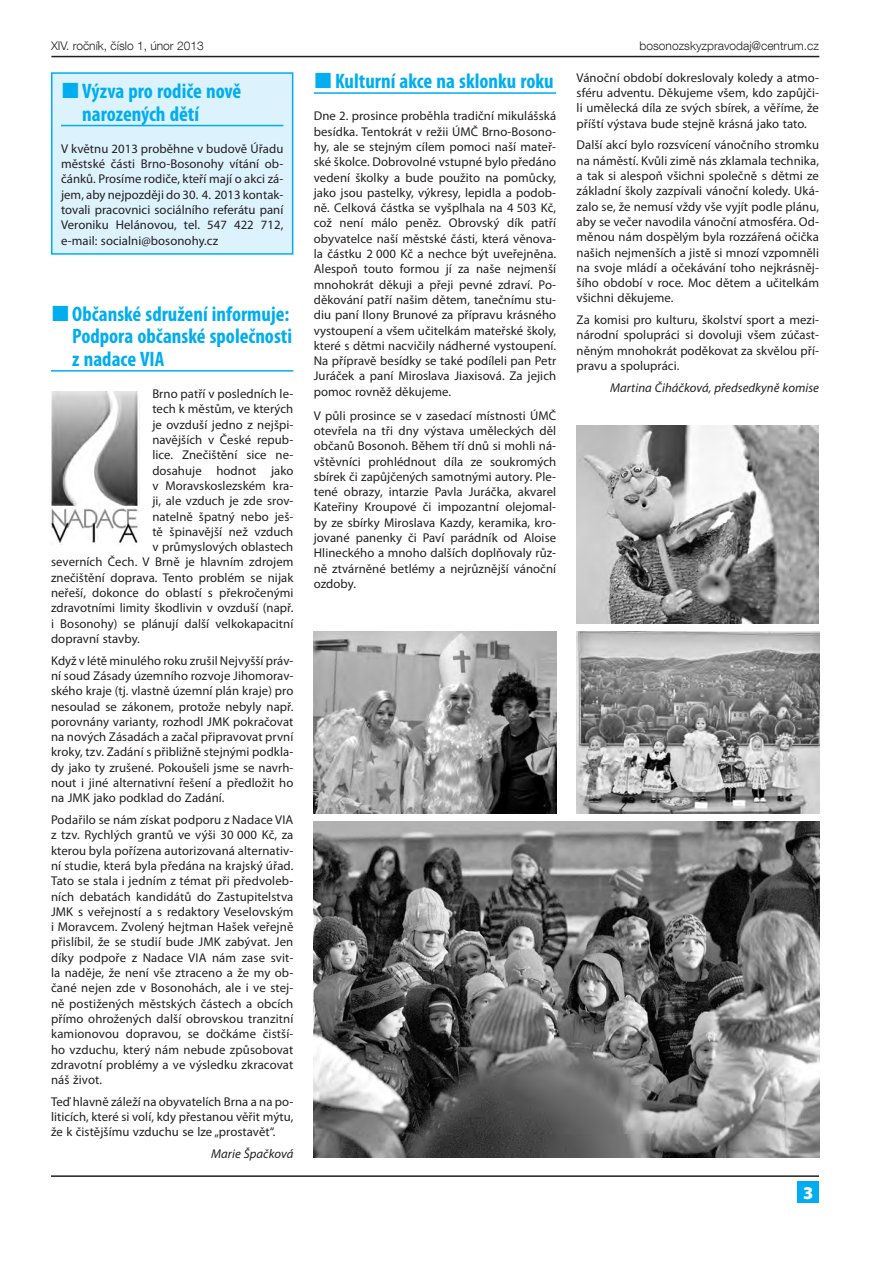
<style>
.page{position:relative;width:893px;height:1263px;background:#fff}
.page>*{position:absolute;margin:0;border:0;box-sizing:border-box;transform-origin:0 0}
.t1{font:700 condensed 21px/22.5px "Myriad Pro";color:#00aeef}
.t2{font:900 18px "Myriad Pro";color:#fff}
.text{font:12.75px/15.3px "Myriad Pro";letter-spacing:.005em;color:#231f20;text-align:justify}
.text-2{font:italic 12.75px "Myriad Pro";letter-spacing:.005em;color:#231f20}
.t3{font:300 12px "Helvetica Neue LT Com";color:#231f20}
</style>
<div class="page">
<hr style="left:51px;top:56px;width:768px;height:1px;background:#231f20">
<hr style="left:51px;top:1175px;width:768px;height:2px;background:#231f20">
<div style="left:798px;top:1181px;width:21px;height:21px;background:#00aeef"></div>
<div style="left:52px;top:73px;width:241px;height:181px;background:#dcf2fc"></div>
<hr style="left:61px;top:125px;width:222px;height:1px;background:#00aeef">
<div style="left:51px;top:72px;width:242px;height:183px;border:2px solid #00aeef"></div>
<hr style="left:51px;top:370px;width:242px;height:2px;background:#00aeef">
<img style="left:51px;top:392px;width:89px;height:153px">
<hr style="left:314px;top:92px;width:242px;height:2px;background:#00aeef">
<img style="left:314px;top:631px;width:242px;height:182px">
<img style="left:577px;top:631px;width:242px;height:182px">
<img style="left:314px;top:821px;width:505px;height:337px">
<img style="left:577px;top:425px;width:241px;height:198px">
<p class="t3" style="left:51px;top:39px;width:154px">XIV. ročník, číslo 1, únor 2013</p>
<p class="t3" style="left:640px;top:39px;width:181px">bosonozskyzpravodaj@centrum.cz</p>
<p class="t1" style="left:82px;top:79px;width:161px">Výzva pro rodiče nově narozených dětí</p>
<p class="text" style="left:61px;top:141px;width:224px">V květnu 2013 proběhne v budově Úřadu městské části Brno-Bosonohy vítání ob&shy;čánků. Prosíme rodiče, kteří mají o akci zá&shy;jem, aby nejpozději do 30. 4. 2013 kontak&shy;tovali pracovnici sociálního referátu paní Veroniku Helánovou, tel. 547 422 712, e-mail: socialni@bosonohy.cz</p>
<p class="t1" style="left:72px;top:302px;width:221px">Občanské sdružení informuje:<br>Podpora občanské společnosti z nadace VIA</p>
<p class="text" style="left:152px;top:386px;width:143px">Brno patří v posledních le-</p>
<p class="text" style="left:152px;top:401px;width:143px">tech k městům, ve kterých</p>
<p class="text" style="left:152px;top:417px;width:143px">je ovzduší jedno z nejšpi-</p>
<p class="text" style="left:152px;top:432px;width:143px">navějších v České repub-</p>
<p class="text" style="left:152px;top:447px;width:143px">lice. Znečištění sice ne-</p>
<p class="text" style="left:152px;top:462px;width:143px">dosahuje hodnot jako</p>
<p class="text" style="left:152px;top:478px;width:143px">v Moravskoslezském kra-</p>
<p class="text" style="left:152px;top:493px;width:143px">ji, ale vzduch je zde srov-</p>
<p class="text" style="left:152px;top:508px;width:143px">natelně špatný nebo ješ-</p>
<p class="text" style="left:152px;top:524px;width:143px">tě špinavější než vzduch</p>
<p class="text" style="left:152px;top:539px;width:143px">v průmyslových oblastech</p>
<p class="text" style="left:51px;top:554px;width:244px">severních Čech. V Brně je hlavním zdrojem</p>
<p class="text" style="left:51px;top:570px;width:244px">znečištění doprava. Tento problém se nijak</p>
<p class="text" style="left:51px;top:585px;width:244px">neřeší, dokonce do oblastí s překročenými</p>
<p class="text" style="left:51px;top:600px;width:244px">zdravotními limity škodlivin v ovzduší (např.</p>
<p class="text" style="left:51px;top:615px;width:244px">i Bosonohy) se plánují další velkokapacitní</p>
<p class="text" style="left:51px;top:631px;width:90px">dopravní stavby.</p>
<p class="text" style="left:51px;top:652px;width:244px">Když v létě minulého roku zrušil Nejvyšší práv&shy;ní soud Zásady územního rozvoje Jihomorav&shy;ského kraje (tj. vlastně územní plán kraje) pro nesoulad se zákonem, protože nebyly např. porovnány varianty, rozhodl JMK pokračovat na nových Zásadách a začal připravovat první kroky, tzv. Zadání s přibližně stejnými podkla&shy;dy jako ty zrušené. Pokoušeli jsme se navrh&shy;nout i jiné alternativní řešení a předložit ho na JMK jako podklad do Zadání.</p>
<p class="text" style="left:51px;top:812px;width:244px">Podařilo se nám získat podporu z Nadace VIA z tzv. Rychlých grantů ve výši 30 000 Kč, za kterou byla pořízena autorizovaná alternativ&shy;ní studie, která byla předána na krajský úřad.<br>Tato se stala i jedním z témat při předvoleb&shy;ních debatách kandidátů do Zastupitelstva JMK s veřejností a s redaktory Veselovským i Moravcem. Zvolený hejtman Hašek veřejně přislíbil, že se studií bude JMK zabývat. Jen díky podpoře z Nadace VIA nám zase svit&shy;la naděje, že není vše ztraceno a že my ob&shy;čané nejen zde v Bosonohách, ale i ve stej&shy;ně postižených městských částech a obcích přímo ohrožených další obrovskou tranzitní kamionovou dopravou, se dočkáme čistší&shy;ho vzduchu, který nám nebude způsobovat zdravotní problémy a ve výsledku zkracovat náš život.</p>
<p class="text" style="left:51px;top:1094px;width:244px">Teď hlavně záleží na obyvatelích Brna a na po&shy;liticích, které si volí, kdy přestanou věřit mýtu, že k čistějšímu vzduchu se lze „prostavět“.</p>
<p class="text-2" style="left:211px;top:1146px;width:84px">Marie Špačková</p>
<p class="t1" style="left:335px;top:69px;width:220px">Kulturní akce na sklonku roku</p>
<p class="text" style="left:314px;top:108px;width:244px">Dne 2. prosince proběhla tradiční mikulášská besídka. Tentokrát v režii ÚMČ Brno-Bosono&shy;hy, ale se stejným cílem pomoci naší mateř&shy;ské školce. Dobrovolné vstupné bylo předáno vedení školky a bude použito na pomůcky, jako jsou pastelky, výkresy, lepidla a podob&shy;ně. Celková částka se vyšplhala na 4 503 Kč, což není málo peněz. Obrovský dík patří obyvatelce naší městské části, která věnova&shy;la částku 2 000 Kč a nechce být uveřejněna.<br>Alespoň touto formou jí za naše nejmenší mnohokrát děkuji a přeji pevné zdraví. Po&shy;děkování patří našim dětem, tanečnímu stu&shy;diu paní Ilony Brunové za přípravu krásného vystoupení a všem učitelkám mateřské školy, které s dětmi nacvičily nádherné vystoupení.<br>Na přípravě besídky se také podíleli pan Petr Juráček a paní Miroslava Jiaxisová. Za jejich pomoc rovněž děkujeme.</p>
<p class="text" style="left:314px;top:407px;width:244px">V půli prosince se v zasedací místnosti ÚMČ otevřela na tři dny výstava uměleckých děl občanů Bosonoh. Během tří dnů si mohli ná&shy;vštěvníci prohlédnout díla ze soukromých sbírek či zapůjčených samotnými autory. Ple&shy;tené obrazy, intarzie Pavla Juráčka, akvarel Kateřiny Kroupové či impozantní olejomal&shy;by ze sbírky Miroslava Kazdy, keramika, kro&shy;jované panenky či Paví parádník od Aloise Hlineckého a mnoho dalších doplňovaly růz&shy;ně ztvárněné betlémy a nejrůznější vánoční ozdoby.</p>
<p class="text" style="left:577px;top:70px;width:244px">Vánoční období dokreslovaly koledy a atmo&shy;sféru adventu. Děkujeme všem, kdo zapůjči&shy;li umělecká díla ze svých sbírek, a věříme, že příští výstava bude stejně krásná jako tato.</p>
<p class="text" style="left:577px;top:137px;width:244px">Další akcí bylo rozsvícení vánočního stromku na náměstí. Kvůli zimě nás zklamala technika, a tak si alespoň všichni společně s dětmi ze základní školy zazpívali vánoční koledy. Uká&shy;zalo se, že nemusí vždy vše vyjít podle plánu, aby se večer navodila vánoční atmosféra. Od&shy;měnou nám dospělým byla rozzářená očička našich nejmenších a jistě si mnozí vzpomněli na svoje mládí a očekávání toho nejkrásněj&shy;šího období v roce. Moc dětem a učitelkám všichni děkujeme.</p>
<p class="text" style="left:577px;top:312px;width:244px">Za komisi pro kulturu, školství sport a mezi&shy;národní spolupráci si dovoluji všem zúčast&shy;něným mnohokrát poděkovat za skvělou pří&shy;pravu a spolupráci.</p>
<p class="text-2" style="left:610px;top:380px;width:210px">Martina Čiháčková, předsedkyně komise</p>
<p class="t2" style="left:803px;top:1182px;width:12px">3</p>
</div>
